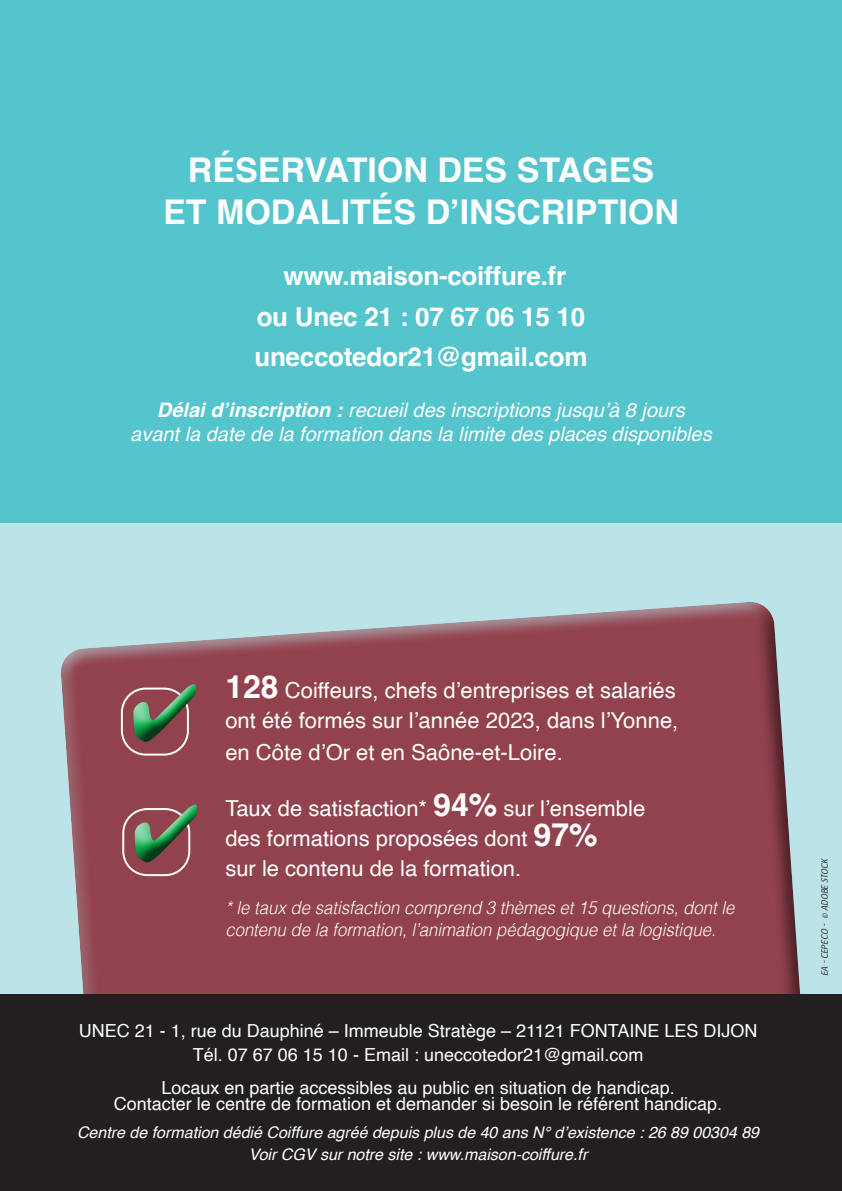
<style>
.page{position:relative;width:842px;height:1191px;background:#fff}
.page>*{position:absolute;margin:0;border:0;box-sizing:border-box;transform-origin:0 0}
.t1{font:700 34px "Helvetica";color:#fff}
.t2{font:700 26px "Helvetica";letter-spacing:-.01em;color:#fff}
.t3{font:22px/30px "Helvetica";color:#fff}
.t4{font:italic 20px "Helvetica";color:#fff}
.t5{font:18px/16px "Helvetica";color:#fff;text-align:center}
.t6{font:italic 300 18px/22px "Helvetica";color:#fff;scale:.93 1}
.t7{font:italic 16px "Helvetica";color:#fff}
.t8{font:italic 300 9.8px "Depot New Condensed";color:#231f20;scale:1.12 1}
.s1{font-weight:700}
.s2{font-weight:700;font-size:32px}
</style>
<div class="page">
<div style="left:0;top:306px;width:842px;height:756px;background:#bce4e8"></div>
<div style="left:0;top:0;width:842px;height:522px;background:#55c5cd"></div>
<svg style="left:61px;top:602px;width:740px;height:392px;background:#95525d"></svg>
<div style="left:121px;top:687px;width:68px;height:68px;border:2px solid #fff;border-radius:24px"></div>
<div style="left:129px;top:674px;width:87px;height:87px;background:#231f20;opacity:.75"></div>
<div style="left:122px;top:808px;width:68px;height:68px;border:2px solid #fff;border-radius:24px"></div>
<div style="left:130px;top:795px;width:87px;height:86px;background:#92424d"></div>
<div style="left:0;top:994px;width:842px;height:197px;background:#231e20"></div>
<svg style="left:135px;top:804px;width:62px;height:58px"></svg>
<p class="t1" style="left:188px;top:149px;width:468px">RÉSERVATION DES STAGES</p>
<p class="t1" style="left:163px;top:191px;width:517px">ET MODALITÉS D’INSCRIPTION</p>
<p class="t2" style="left:284px;top:260px;width:284px">www.maison-coiffure.fr</p>
<p class="t2" style="left:257px;top:301px;width:330px">ou Unec 21 : 07 67 06 15 10</p>
<p class="t2" style="left:254px;top:341px;width:335px">uneccotedor21@gmail.com</p>
<p class="t4" style="left:157px;top:394px;width:529px"><span class="s1">Délai d’inscription :</span> recueil des inscriptions jusqu’à 8 jours</p>
<p class="t4" style="left:130px;top:418px;width:583px">avant la date de la formation dans la limite des places disponibles</p>
<p class="t3" style="left:225px;top:675px;width:454px"><span class="s2">128</span> Coiffeurs, chefs d’entreprises et salariés ont été formés sur l’année 2023, dans l’Yonne,</p>
<p class="t3" style="left:131px;top:737px;width:434px"><sup>✔</sup> en Côte d’Or et en Saône-et-Loire.</p>
<p class="t3" style="left:225px;top:794px;width:421px">Taux de satisfaction* <span class="s2">94%</span> sur l’ensemble des formations proposées dont <span class="s2">97%<br></span>sur le contenu de la formation.</p>
<p class="t6" style="left:225px;top:895px;width:549px">* le taux de satisfaction comprend 3 thèmes et 15 questions, dont le contenu de la formation, l’animation pédagogique et la logistique.</p>
<p class="t5" style="left:79px;top:1023px;width:680px">UNEC 21 - 1, rue du Dauphiné – Immeuble Stratège – 21121 FONTAINE LES DIJON</p>
<p class="t5" style="left:193px;top:1047px;width:452px">Tél. 07 67 06 15 10 - Email : uneccotedor21@gmail.com</p>
<p class="t5" style="left:114px;top:1080px;width:610px">Locaux en partie accessibles au public en situation de handicap.<br>Contacter le centre de formation et demander si besoin le référent handicap.</p>
<p class="t7" style="left:77px;top:1119px;width:684px">Centre de formation dédié Coiffure agréé depuis plus de 40 ans N° d’existence : 26 89 00304 89</p>
<p class="t7" style="left:249px;top:1141px;width:340px">Voir CGV sur notre site : www.maison-coiffure.fr</p>
<p class="t8" style="left:818px;top:976px;width:109px;rotate:-90deg">EA -CEPECO - © ADOBESTOCK</p>
</div>
